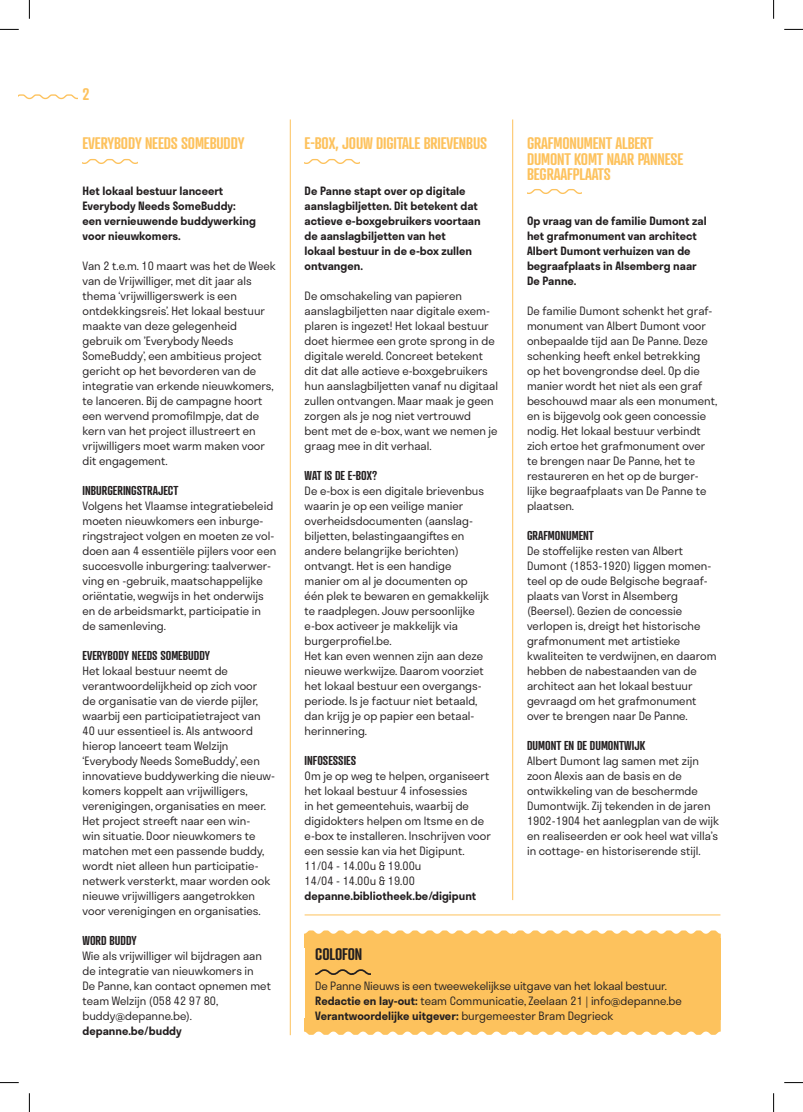
<style>
.page{position:relative;width:803px;height:1112px;background:#fff}
.page>*{position:absolute;margin:0;border:0;box-sizing:border-box;transform-origin:0 0}
.t1{font:600 16.25px/15px "Atrament";letter-spacing:-.01em;color:#fdc25d}
.t2{font:600 16.25px "Atrament";letter-spacing:-.01em;color:#231f20}
.t3{font:600 12.5px "Atrament";color:#231f20}
.t4{font:300 11.25px/15px "Stratos";color:#231f20}
.t5{font:600 11.25px/15px "Stratos";color:#231f20}
.s1{font-weight:600}
</style>
<div class="page">
<svg style="left:305px;top:1019px;width:415px;height:15px"></svg>
<hr style="left:512px;top:119px;width:1px;height:780px;background:#fdc25d">
<hr style="left:290px;top:119px;width:1px;height:915px;background:#fdc25d">
<svg style="left:19px;top:94px;width:58px;height:6px"></svg>
<svg style="left:305px;top:158px;width:54px;height:6px"></svg>
<svg style="left:83px;top:158px;width:54px;height:6px"></svg>
<svg style="left:527px;top:189px;width:55px;height:5px"></svg>
<hr style="left:305px;top:914px;width:415px;height:1px;background:#fdc25d">
<div style="left:305px;top:938px;width:415px;height:81px;background:#fdc25d"></div>
<svg style="left:315px;top:969px;width:55px;height:5px"></svg>
<svg style="left:305px;top:930px;width:415px;height:8px"></svg>
<svg style="left:0;top:29px;width:19px;height:1px"></svg>
<svg style="left:784px;top:29px;width:19px;height:1px"></svg>
<svg style="left:0;top:1082px;width:19px;height:1px"></svg>
<svg style="left:784px;top:1082px;width:19px;height:1px"></svg>
<svg style="left:29px;top:0;width:1px;height:19px"></svg>
<svg style="left:29px;top:1093px;width:1px;height:18px"></svg>
<svg style="left:773px;top:0;width:1px;height:19px"></svg>
<svg style="left:773px;top:1093px;width:1px;height:18px"></svg>
<h1 class="t1" style="left:83px;top:86px;width:9px">2</h1>
<h1 class="t1" style="left:83px;top:136px;width:163px">EVERYBODY NEEDS SOMEBUDDY</h1>
<p class="t5" style="left:83px;top:182px;width:175px">Het lokaal bestuur lanceert<br>Everybody Needs SomeBuddy: een vernieuwende buddywerking voor nieuwkomers.</p>
<p class="t4" style="left:83px;top:257px;width:195px">Van 2 t.e.m. 10 maart was het de Week van de Vrijwilliger, met dit jaar als thema ‘vrijwilligerswerk is een ontdekkingsreis’. Het lokaal bestuur maakte van deze gelegenheid gebruik om ’Everybody Needs<br>SomeBuddy’, een ambitieus project gericht op het bevorderen van de integratie van erkende nieuwkomers, te lanceren. Bij de campagne hoort een wervend promofilmpje, dat de kern van het project illustreert en vrijwilligers moet warm maken voor dit engagement.</p>
<p class="t3" style="left:83px;top:482px;width:97px">INBURGERINGSTRAJECT</p>
<p class="t4" style="left:83px;top:497px;width:195px">Volgens het Vlaamse integratiebeleid moeten nieuwkomers een inburge&shy;ringstraject volgen en moeten ze vol&shy;doen aan 4 essentiële pijlers voor een succesvolle inburgering: taalverwer&shy;ving en -gebruik, maatschappelijke oriëntatie, wegwijs in het onderwijs en de arbeidsmarkt, participatie in de samenleving.</p>
<p class="t3" style="left:83px;top:647px;width:129px">EVERYBODY NEEDS SOMEBUDDY</p>
<p class="t4" style="left:83px;top:662px;width:194px">Het lokaal bestuur neemt de verantwoordelijkheid op zich voor<br>de organisatie van de vierde pijler, waarbij een participatietraject van 40 uur essentieel is. Als antwoord hierop lanceert team Welzijn ‘Everybody Needs SomeBuddy’, een innovatieve buddywerking die nieuw&shy;komers koppelt aan vrijwilligers, verenigingen, organisaties en meer.<br>Het project streeft naar een win-<br>win situatie. Door nieuwkomers te matchen met een passende buddy, wordt niet alleen hun participatie&shy;netwerk versterkt, maar worden ook nieuwe vrijwilligers aangetrokken voor verenigingen en organisaties.</p>
<p class="t3" style="left:83px;top:932px;width:56px">WORD BUDDY</p>
<p class="t4" style="left:83px;top:947px;width:190px">Wie als vrijwilliger wil bijdragen aan de integratie van nieuwkomers in<br>De Panne, kan contact opnemen met team Welzijn (058 42 97 80, buddy@depanne.be).</p>
<p class="t5" style="left:83px;top:1022px;width:101px">depanne.be/buddy</p>
<h1 class="t1" style="left:305px;top:136px;width:184px">E-BOX, JOUW DIGITALE BRIEVENBUS</h1>
<p class="t5" style="left:305px;top:182px;width:178px">De Panne stapt over op digitale aanslagbiljetten. Dit betekent dat actieve e-boxgebruikers voortaan de aanslagbiljetten van het<br>lokaal bestuur in de e-box zullen ontvangen.</p>
<p class="t4" style="left:305px;top:287px;width:195px">De omschakeling van papieren aanslagbiljetten naar digitale exem&shy;plaren is ingezet! Het lokaal bestuur doet hiermee een grote sprong in de digitale wereld. Concreet betekent dit dat alle actieve e-boxgebruikers hun aanslagbiljetten vanaf nu digitaal zullen ontvangen. Maar maak je geen zorgen als je nog niet vertrouwd bent met de e-box, want we nemen je graag mee in dit verhaal.</p>
<p class="t3" style="left:305px;top:467px;width:74px">WAT IS DE E-BOX?</p>
<p class="t4" style="left:305px;top:482px;width:186px">De e-box is een digitale brievenbus waarin je op een veilige manier overheidsdocumenten (aanslag&shy;biljetten, belastingaangiftes en andere belangrijke berichten) ontvangt. Het is een handige manier om al je documenten op één plek te bewaren en gemakkelijk te raadplegen. Jouw persoonlijke e-box activeer je makkelijk via burgerprofiel.be.<br>Het kan even wennen zijn aan deze nieuwe werkwijze. Daarom voorziet het lokaal bestuur een overgangs&shy;periode. Is je factuur niet betaald, dan krijg je op papier een betaal&shy;herinnering.</p>
<p class="t3" style="left:305px;top:752px;width:53px">INFOSESSIES</p>
<p class="t4" style="left:305px;top:767px;width:188px">Om je op weg te helpen, organiseert het lokaal bestuur 4 infosessies<br>in het gemeentehuis, waarbij de digidokters helpen om Itsme en de e-box te installeren. Inschrijven voor een sessie kan via het Digipunt.<br>11/04 - 14.00u &amp; 19.00u<br>14/04 - 14.00u &amp; 19.00</p>
<p class="t5" style="left:305px;top:887px;width:173px">depanne.bibliotheek.be/digipunt</p>
<h1 class="t1" style="left:527px;top:136px;width:158px">GRAFMONUMENT ALBERT<br>DUMONT KOMT NAAR PANNESE<br>BEGRAAFPLAATS</h1>
<p class="t5" style="left:527px;top:212px;width:181px">Op vraag van de familie Dumont zal het grafmonument van architect<br>Albert Dumont verhuizen van de begraafplaats in Alsemberg naar<br>De Panne.</p>
<p class="t4" style="left:527px;top:302px;width:192px">De familie Dumont schenkt het graf&shy;monument van Albert Dumont voor onbepaalde tijd aan De Panne. Deze schenking heeft enkel betrekking<br>op het bovengrondse deel. Op die manier wordt het niet als een graf beschouwd maar als een monument, en is bijgevolg ook geen concessie nodig. Het lokaal bestuur verbindt zich ertoe het grafmonument over te brengen naar De Panne, het te restaureren en het op de burger&shy;lijke begraafplaats van De Panne te plaatsen.</p>
<p class="t3" style="left:527px;top:527px;width:68px">GRAFMONUMENT</p>
<p class="t4" style="left:527px;top:542px;width:191px">De stoffelijke resten van Albert<br>Dumont (1853-1920) liggen momen&shy;teel op de oude Belgische begraaf&shy;plaats van Vorst in Alsemberg (Beersel). Gezien de concessie verlopen is, dreigt het historische grafmonument met artistieke kwaliteiten te verdwijnen, en daarom hebben de nabestaanden van de architect aan het lokaal bestuur gevraagd om het grafmonument over te brengen naar De Panne.</p>
<p class="t3" style="left:527px;top:737px;width:120px">DUMONT EN DE DUMONTWIJK</p>
<p class="t4" style="left:527px;top:752px;width:194px">Albert Dumont lag samen met zijn zoon Alexis aan de basis en de ontwikkeling van de beschermde Dumontwijk. Zij tekenden in de jaren 1902-1904 het aanlegplan van de wijk en realiseerden er ook heel wat villa’s in cottage- en historiserende stijl.</p>
<h1 class="t2" style="left:315px;top:943px;width:49px">COLOFON</h1>
<p class="t4" style="left:315px;top:977px;width:368px">De Panne Nieuws is een tweewekelijkse uitgave van het lokaal bestuur.<br><span class="s1">Redactie en lay-out:</span> team Communicatie, Zeelaan 21 | info@depanne.be<br><span class="s1">Verantwoordelijke uitgever:</span> burgemeester Bram Degrieck</p>
</div>
